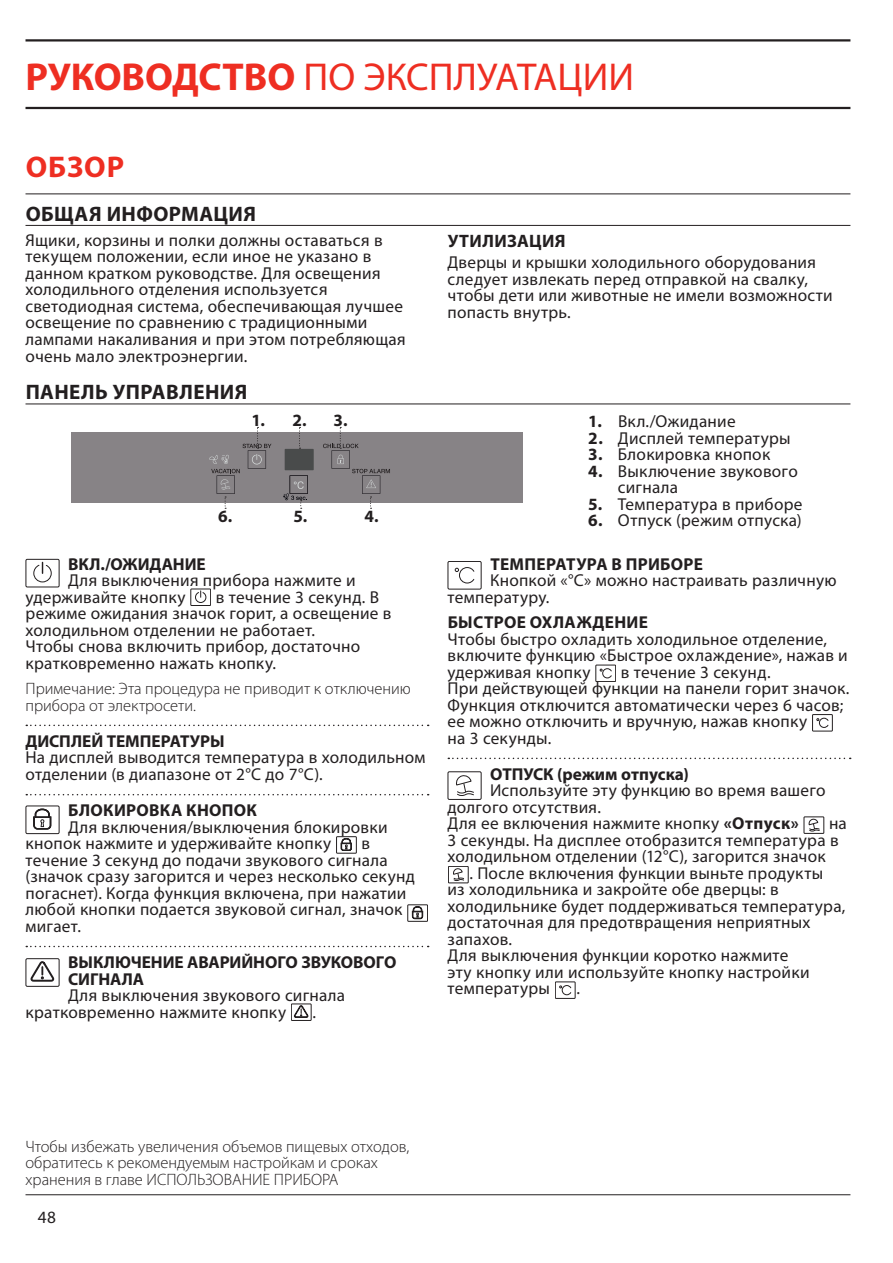
<style>
.page{position:relative;width:893px;height:1263px;background:#fff}
.page>*{position:absolute;margin:0;border:0;box-sizing:border-box;transform-origin:0 0}
.t1{font:39px "Myriad Pro";color:#ee2e22}
.t2{font:700 30px "Myriad Pro";letter-spacing:.03em;color:#ee2e22}
.t3{font:700 21px "Myriad Pro";letter-spacing:.02em;color:#231f20}
.t4{font:700 18px "Myriad Pro";letter-spacing:.02em;color:#231f20}
.t5{font:17.25px/16.5px "Myriad Pro";letter-spacing:.015em;color:#231f20}
.t6{font:700 17.25px/16.5px "Myriad Pro";color:#231f20}
.t7{font:300 16.5px/16.5px "Myriad Pro";color:#231f20}
.s1{font-weight:700}
</style>
<div class="page">
<hr style="left:26px;top:1194px;width:824px;height:1px;background:#231f20">
<hr style="left:26px;top:39px;width:824px;height:3px;background:#231f20">
<hr style="left:26px;top:194px;width:824px;height:1px;background:#231f20">
<hr style="left:26px;top:107px;width:824px;height:2px;background:#231f20">
<hr style="left:26px;top:225px;width:824px;height:1px;background:#231f20">
<hr style="left:26px;top:404px;width:824px;height:1px;background:#231f20">
<div style="left:72px;top:432px;width:451px;height:71px;background:#878386"></div>
<div style="left:285px;top:449px;width:29px;height:21px;background:#494b4b"></div>
<svg style="left:283px;top:475px;width:25px;height:34px"></svg>
<svg style="left:209px;top:427px;width:62px;height:82px"></svg>
<svg style="left:299px;top:427px;width:2px;height:22px"></svg>
<svg style="left:323px;top:427px;width:67px;height:82px"></svg>
<svg style="left:26px;top:725px;width:403px;height:1px"></svg>
<svg style="left:26px;top:794px;width:403px;height:1px"></svg>
<svg style="left:26px;top:946px;width:403px;height:1px"></svg>
<div style="left:26px;top:559px;width:34px;height:28px;border:1px solid #231f20"></div>
<svg style="left:33px;top:562px;width:19px;height:21px"></svg>
<div style="left:191px;top:589px;width:20px;height:17px;border:1px solid #231f20"></div>
<svg style="left:195px;top:591px;width:11px;height:12px"></svg>
<div style="left:26px;top:805px;width:34px;height:29px;border:1px solid #231f20"></div>
<svg style="left:33px;top:808px;width:18px;height:22px"></svg>
<div style="left:336px;top:836px;width:21px;height:17px;border:1px solid #231f20"></div>
<svg style="left:341px;top:838px;width:11px;height:13px"></svg>
<div style="left:407px;top:904px;width:21px;height:17px;border:1px solid #231f20"></div>
<svg style="left:412px;top:906px;width:11px;height:13px"></svg>
<div style="left:26px;top:958px;width:34px;height:29px;border:1px solid #231f20"></div>
<svg style="left:30px;top:961px;width:25px;height:21px"></svg>
<div style="left:291px;top:1004px;width:20px;height:17px;border:1px solid #231f20"></div>
<svg style="left:294px;top:1005px;width:15px;height:13px"></svg>
<svg style="left:448px;top:758px;width:403px;height:1px"></svg>
<div style="left:448px;top:561px;width:34px;height:28px;border:1px solid #231f20"></div>
<svg style="left:455px;top:567px;width:20px;height:17px"></svg>
<div style="left:596px;top:665px;width:20px;height:17px;border:1px solid #231f20"></div>
<svg style="left:600px;top:668px;width:12px;height:10px"></svg>
<div style="left:812px;top:714px;width:21px;height:17px;border:1px solid #231f20"></div>
<svg style="left:817px;top:718px;width:12px;height:10px"></svg>
<div style="left:448px;top:771px;width:34px;height:29px;border:1px solid #231f20"></div>
<svg style="left:456px;top:775px;width:18px;height:21px"></svg>
<div style="left:804px;top:817px;width:20px;height:17px;border:1px solid #231f20"></div>
<svg style="left:809px;top:819px;width:11px;height:12px"></svg>
<div style="left:448px;top:866px;width:20px;height:17px;border:1px solid #231f20"></div>
<svg style="left:453px;top:868px;width:11px;height:13px"></svg>
<div style="left:555px;top:982px;width:20px;height:17px;border:1px solid #231f20"></div>
<svg style="left:559px;top:985px;width:13px;height:10px"></svg>
<h1 class="t1" style="left:26px;top:53px;width:610px"><span class="s1">РУКОВОДСТВО</span> ПО ЭКСПЛУАТАЦИИ</h1>
<h2 class="t2" style="left:26px;top:147px;width:100px">ОБЗОР</h2>
<p class="t3" style="left:26px;top:200px;width:232px">ОБЩАЯ ИНФОРМАЦИЯ</p>
<p class="t5" style="left:26px;top:232px;width:382px">Ящики, корзины и полки должны оставаться в текущем положении, если иное не указано в данном кратком руководстве. Для освещения холодильного отделения используется светодиодная система, обеспечивающая лучшее освещение по сравнению с традиционными лампами накаливания и при этом потребляющая очень мало электроэнергии.</p>
<p class="t4" style="left:448px;top:230px;width:119px">УТИЛИЗАЦИЯ</p>
<p class="t5" style="left:448px;top:254px;width:387px">Дверцы и крышки холодильного оборудования следует извлекать перед отправкой на свалку, чтобы дети или животные не имели возможности попасть внутрь.</p>
<p class="t3" style="left:26px;top:379px;width:223px">ПАНЕЛЬ УПРАВЛЕНИЯ</p>
<p class="t6" style="left:252px;top:411px;width:57px">1. 2.</p>
<p class="t6" style="left:334px;top:411px;width:15px">3.</p>
<p class="t5" style="left:588px;top:413px;width:149px"><span class="s1">1.</span> Вкл./Ожидание</p>
<p class="t5" style="left:588px;top:429px;width:204px"><span class="s1">2.</span> Дисплей температуры</p>
<p class="t5" style="left:588px;top:446px;width:184px"><span class="s1">3.</span> Блокировка кнопок</p>
<p class="t5" style="left:618px;top:462px;width:181px;text-indent:-30px"><span class="s1">4.</span> Выключение звукового сигнала</p>
<p class="t5" style="left:588px;top:495px;width:216px"><span class="s1">5.</span> Температура в приборе</p>
<p class="t6" style="left:218px;top:508px;width:16px">6.</p>
<p class="t6" style="left:293px;top:508px;width:15px">5.</p>
<p class="t6" style="left:364px;top:508px;width:16px">4.</p>
<p class="t5" style="left:588px;top:512px;width:215px"><span class="s1">6.</span> Отпуск (режим отпуска)</p>
<p class="t6" style="left:68px;top:555px;width:139px">ВКЛ./ОЖИДАНИЕ</p>
<p class="t5" style="left:26px;top:572px;width:332px;text-indent:43px">Для выключения прибора нажмите и удерживайте кнопку</p>
<p class="t5" style="left:26px;top:588px;width:367px;text-indent:190px">в течение 3 секунд. В режиме ожидания значок горит, а освещение в холодильном отделении не работает.<br>Чтобы снова включить прибор, достаточно кратковременно нажать кнопку.</p>
<p class="t7" style="left:26px;top:681px;width:387px">Примечание: Эта процедура не приводит к отключению прибора от электросети.</p>
<p class="t6" style="left:26px;top:732px;width:201px">ДИСПЛЕЙ ТЕМПЕРАТУРЫ</p>
<p class="t5" style="left:26px;top:749px;width:401px">На дисплей выводится температура в холодильном отделении (в диапазоне от 2°C до 7°C).</p>
<p class="t6" style="left:68px;top:801px;width:190px">БЛОКИРОВКА КНОПОК</p>
<p class="t5" style="left:26px;top:818px;width:364px;text-indent:43px">Для включения/выключения блокировки кнопок нажмите и удерживайте кнопку</p>
<p class="t5" style="left:26px;top:835px;width:391px;text-indent:336px">в течение 3 секунд до подачи звукового сигнала (значок сразу загорится и через несколько секунд погаснет). Когда функция включена, при нажатии любой кнопки подается звуковой сигнал, значок мигает.</p>
<p class="t6" style="left:68px;top:953px;width:330px">ВЫКЛЮЧЕНИЕ АВАРИЙНОГО ЗВУКОВОГО<br>СИГНАЛА</p>
<p class="t5" style="left:26px;top:987px;width:321px;text-indent:43px">Для выключения звукового сигнала кратковременно нажмите кнопку</p>
<p class="t5" style="left:312px;top:1003px;width:4px">.</p>
<p class="t6" style="left:490px;top:555px;width:214px">ТЕМПЕРАТУРА В ПРИБОРЕ</p>
<p class="t5" style="left:448px;top:572px;width:391px;text-indent:43px">Кнопкой «°C» можно настраивать различную температуру.</p>
<p class="t6" style="left:448px;top:613px;width:202px">БЫСТРОЕ ОХЛАЖДЕНИЕ</p>
<p class="t5" style="left:448px;top:630px;width:402px">Чтобы быстро охладить холодильное отделение, включите функцию «Быстрое охлаждение», нажав и удерживая кнопку</p>
<p class="t5" style="left:448px;top:663px;width:402px;text-indent:173px">в течение 3 секунд.<br>При действующей функции на панели горит значок.<br>Функция отключится автоматически через 6 часов; ее можно отключить и вручную, нажав кнопку<br>на 3 секунды.</p>
<p class="t6" style="left:490px;top:765px;width:200px">ОТПУСК (режим отпуска)</p>
<p class="t5" style="left:448px;top:782px;width:380px;text-indent:43px">Используйте эту функцию во время вашего долгого отсутствия.<br>Для ее включения нажмите кнопку <span class="s1">«Отпуск»</span></p>
<p class="t5" style="left:448px;top:815px;width:401px;text-indent:381px">на<br>3 секунды. На дисплее отобразится температура в холодильном отделении (12°C), загорится значок</p>
<p class="t5" style="left:448px;top:864px;width:399px;text-indent:22px">. После включения функции выньте продукты<br>из холодильника и закройте обе дверцы: в холодильнике будет поддерживаться температура, достаточная для предотвращения неприятных запахов.<br>Для выключения функции коротко нажмите<br>эту кнопку или используйте кнопку настройки температуры</p>
<p class="t5" style="left:576px;top:980px;width:4px">.</p>
<p class="t7" style="left:26px;top:1138px;width:385px">Чтобы избежать увеличения объемов пищевых отходов, обратитесь к рекомендуемым настройкам и сроках хранения в главе ИСПОЛЬЗОВАНИЕ ПРИБОРА</p>
<p class="t5" style="left:38px;top:1208px;width:20px">48</p>
</div>
